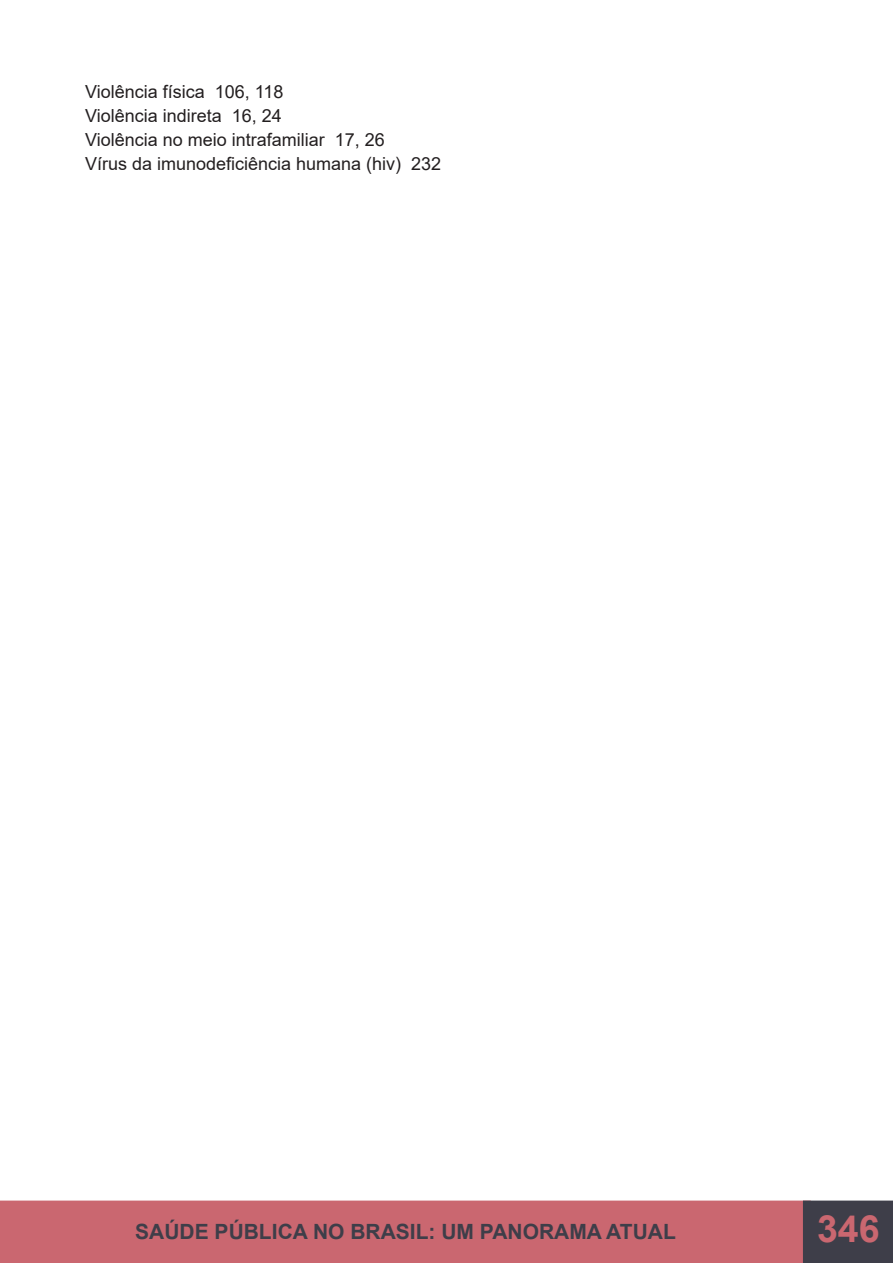
<style>
.page{position:relative;width:893px;height:1263px;background:#fff}
.page>*{position:absolute;margin:0;border:0;box-sizing:border-box;transform-origin:0 0}
.t1{font:700 37.5px "Arial";color:#ca6770}
.t2{font:700 21px "Arial";color:#3e3e49}
.t3{font:18px "Arial";color:#231f20}
</style>
<div class="page">
<div style="left:1px;top:1201px;width:809px;height:61px;background:#ca6770"></div>
<div style="left:0;top:1200px;width:811px;height:63px;border:2px solid #ca6770"></div>
<div style="left:803px;top:1200px;width:90px;height:63px;background:#3e3e49;border:2px solid #3e3e49"></div>
<div style="left:812px;top:1214px;width:72px;height:49px;background:#3e3e49"></div>
<p class="t3" style="left:85px;top:79px;width:200px">Violência física 106, 118</p>
<p class="t3" style="left:85px;top:103px;width:198px">Violência indireta 16, 24</p>
<p class="t3" style="left:85px;top:127px;width:301px">Violência no meio intrafamiliar 17, 26</p>
<p class="t3" style="left:85px;top:151px;width:358px">Vírus da imunodeficiência humana (hiv) 232</p>
<p class="t2" style="left:135px;top:1217px;width:542px">SAÚDE PÚBLICA NO BRASIL: UM PANORAMA ATUAL</p>
<h1 class="t1" style="left:817px;top:1202px;width:64px">346</h1>
</div>
